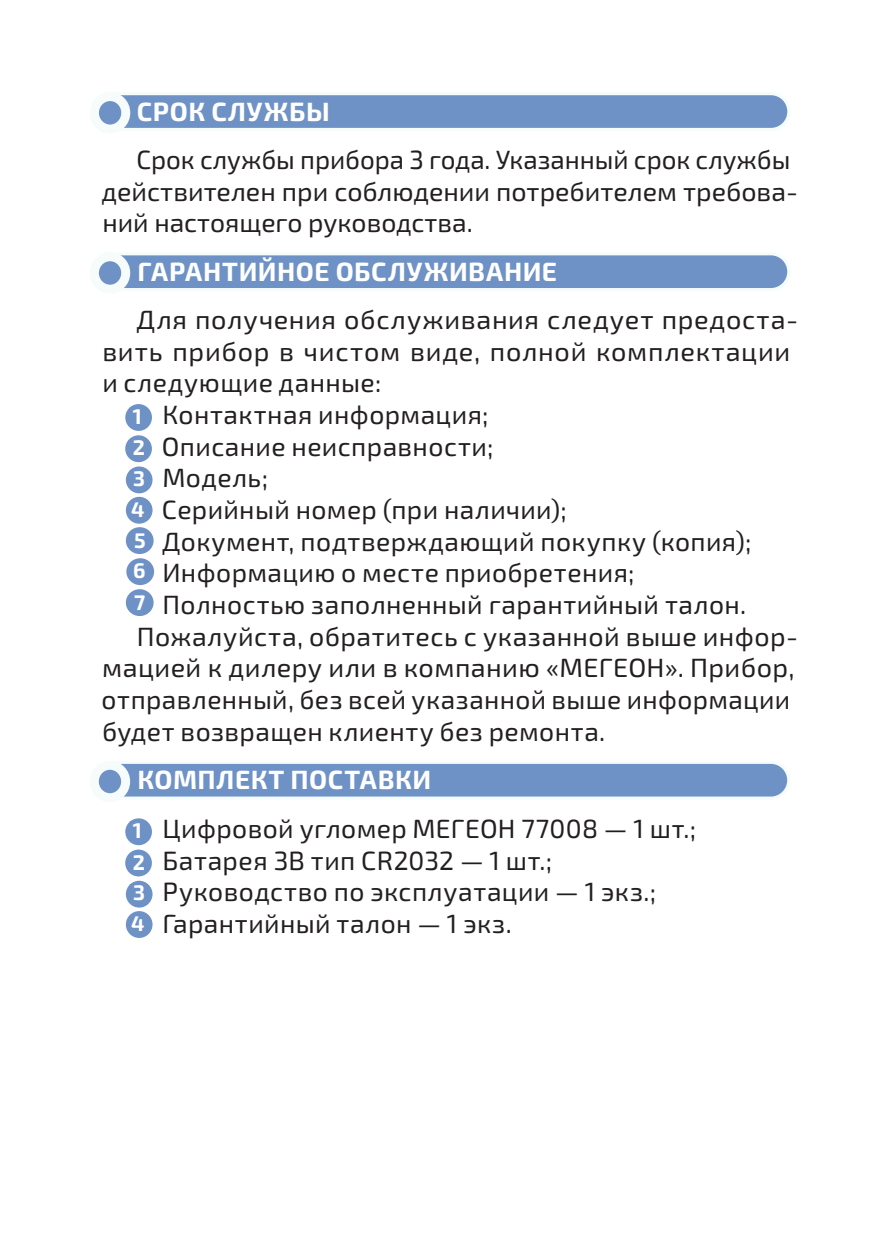
<style>
.page{position:relative;width:893px;height:1259px;background:#fff}
.page>*{position:absolute;margin:0;border:0;box-sizing:border-box;transform-origin:0 0}
.стиль_текста{font:26.4px/31.5px "Exo 2.0";letter-spacing:.015em;color:#231f20}
.заголовки{font:700 26.4px "Exo 2.0";letter-spacing:.025em;color:#fff}
.Стиль_абзаца_3{font:700 21.3px "Exo 2.0";color:#fff}
</style>
<div class="page">
<div style="left:121px;top:95px;width:667px;height:33px;background:#6e92c6"></div>
<svg style="left:94px;top:97px;width:32px;height:32px"></svg>
<div style="left:90px;top:92px;width:40px;height:42px;border:9px solid #f6fbfb;border-radius:50%"></div>
<div style="left:121px;top:255px;width:667px;height:34px;background:#6e92c6"></div>
<svg style="left:94px;top:257px;width:32px;height:32px"></svg>
<div style="left:90px;top:252px;width:40px;height:42px;border:9px solid #f6fbfb;border-radius:50%"></div>
<div style="left:121px;top:763px;width:667px;height:34px;background:#6e92c6"></div>
<div style="left:94px;top:765px;width:32px;height:32px;background:#6e92c6;border-radius:50%"></div>
<div style="left:90px;top:761px;width:40px;height:41px;border:9px solid #f6fbfb;border-radius:50%"></div>
<div style="left:125px;top:404px;width:27px;height:27px;background:#6e92c6;border-radius:50%"></div>
<div style="left:125px;top:818px;width:27px;height:27px;background:#6e92c6;border-radius:50%"></div>
<div style="left:125px;top:435px;width:27px;height:27px;background:#6e92c6;border-radius:50%"></div>
<div style="left:125px;top:849px;width:27px;height:27px;background:#6e92c6;border-radius:50%"></div>
<div style="left:126px;top:466px;width:27px;height:27px;background:#6e92c6;border-radius:50%"></div>
<div style="left:126px;top:880px;width:27px;height:27px;background:#6e92c6;border-radius:50%"></div>
<div style="left:126px;top:497px;width:27px;height:27px;background:#6e92c6;border-radius:50%"></div>
<div style="left:126px;top:911px;width:27px;height:27px;background:#6e92c6;border-radius:50%"></div>
<div style="left:126px;top:527px;width:28px;height:27px;background:#6e92c6;border-radius:50%"></div>
<div style="left:126px;top:558px;width:28px;height:27px;background:#6e92c6;border-radius:50%"></div>
<div style="left:126px;top:589px;width:28px;height:27px;background:#6e92c6;border-radius:50%"></div>
<p class="заголовки" style="left:137px;top:95px;width:194px">СРОК СЛУЖБЫ</p>
<p class="стиль_текста" style="left:101px;top:145px;width:698px;text-indent:35px">Срок службы прибора 3 года. Указанный срок службы действителен при соблюдении потребителем требова&shy;ний настоящего руководства.</p>
<p class="заголовки" style="left:138px;top:255px;width:421px">ГАРАНТИЙНОЕ ОБСЛУЖИВАНИЕ</p>
<p class="стиль_текста" style="left:102px;top:305px;width:697px;text-indent:34px">Для получения обслуживания следует предоста&shy;вить прибор в чистом виде, полной комплектации и следующие данные:</p>
<p class="стиль_текста" style="left:130px;top:399px;width:360px">1. Контактная информация;</p>
<p class="стиль_текста" style="left:130px;top:431px;width:365px">1. Описание неисправности;</p>
<p class="стиль_текста" style="left:130px;top:463px;width:140px">1. Модель;</p>
<p class="стиль_текста" style="left:130px;top:494px;width:439px">1. Серийный номер (при наличии);</p>
<p class="стиль_текста" style="left:130px;top:526px;width:623px">1. Документ, подтверждающий покупку (копия);</p>
<p class="стиль_текста" style="left:130px;top:558px;width:506px">1. Информацию о месте приобретения;</p>
<p class="стиль_текста" style="left:130px;top:589px;width:618px">1. Полностью заполненный гарантийный талон.</p>
<p class="стиль_текста" style="left:102px;top:621px;width:698px;text-indent:35px">Пожалуйста, обратитесь с указанной выше инфор&shy;мацией к дилеру или в компанию «МЕГЕОН». Прибор, отправленный, без всей указанной выше информации будет возвращен клиенту без ремонта.</p>
<p class="заголовки" style="left:137px;top:764px;width:295px">КОМПЛЕКТ ПОСТАВКИ</p>
<p class="стиль_текста" style="left:130px;top:813px;width:568px">1. Цифровой угломер МЕГЕОН 77008 — 1 шт.;</p>
<p class="стиль_текста" style="left:130px;top:845px;width:424px">1. Батарея 3В тип CR2032 — 1 шт.;</p>
<p class="стиль_текста" style="left:130px;top:877px;width:528px">1. Руководство по эксплуатации — 1 экз.;</p>
<p class="стиль_текста" style="left:130px;top:908px;width:384px">1. Гарантийный талон — 1 экз.</p>
<p class="Стиль_абзаца_3" style="left:133px;top:404px;width:11px">1</p>
<p class="Стиль_абзаца_3" style="left:133px;top:435px;width:14px">2</p>
<p class="Стиль_абзаца_3" style="left:133px;top:466px;width:13px">3</p>
<p class="Стиль_абзаца_3" style="left:131px;top:496px;width:15px">4</p>
<p class="Стиль_абзаца_3" style="left:134px;top:528px;width:13px">5</p>
<p class="Стиль_абзаца_3" style="left:133px;top:557px;width:14px">6</p>
<p class="Стиль_абзаца_3" style="left:134px;top:589px;width:13px">7</p>
<p class="Стиль_абзаца_3" style="left:133px;top:818px;width:11px">1</p>
<p class="Стиль_абзаца_3" style="left:133px;top:849px;width:14px">2</p>
<p class="Стиль_абзаца_3" style="left:133px;top:880px;width:13px">3</p>
<p class="Стиль_абзаца_3" style="left:131px;top:910px;width:15px">4</p>
</div>
